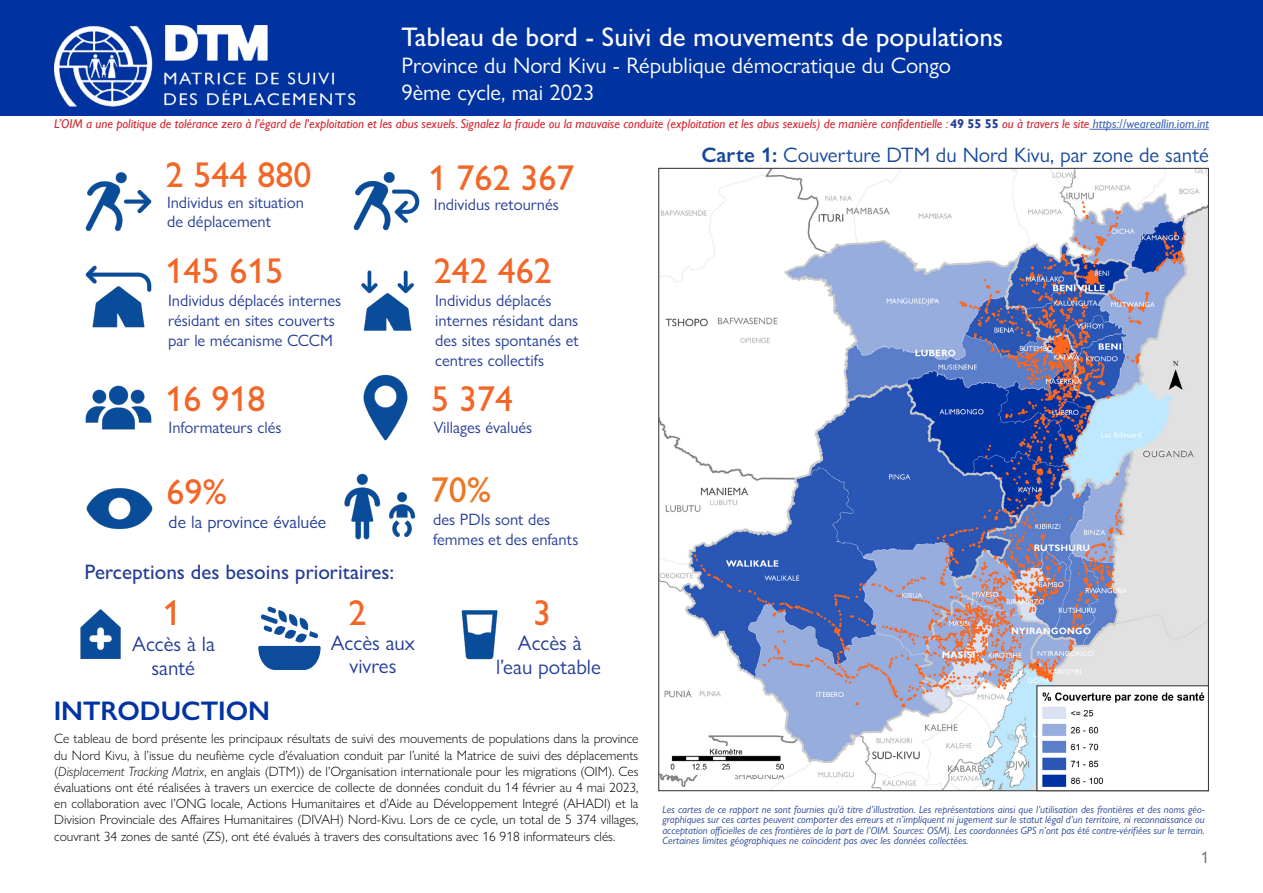
<style>
.page{position:relative;width:1263px;height:893px;background:#fff}
.page>*{position:absolute;margin:0;border:0;box-sizing:border-box;transform-origin:0 0}
.Paragraph_Style_2{font:500 36px "Gill Sans Nova";color:#f26627}
.Paragraph_Style_2-2{font:500 36px "Gill Sans Nova";color:#ec7725}
.t1{font:500 27px "Gill Sans Nova";color:#fff}
.ToC_Heading{font:600 27px "Gill Sans Nova";color:#0033a1}
.t2{font:22.5px "Gill Sans Nova";color:#fff}
.Paragraph_Style_2-3{font:21px "Gill Sans Nova";color:#233d95}
.Paragraph_Style_2-4{font:21px "Gill Sans Nova";color:#17489a}
.Paragraph_Style_2-5{font:500 21px "Gill Sans Nova";color:#233d95}
.Paragraph_Style_2-6{font:18px "Gill Sans Nova";color:#233d95}
.Paragraph_Style_2-7{font:16.5px/19.8px "Gill Sans Nova";color:#233d95}
.t3{font:16.5px "Gill Sans Nova";color:#676a6a}
.Paragraph_Style_2-8{font:300 13.5px/16.2px "Gill Sans Nova";color:#000;text-align:justify}
.Paragraph_Style_2-9{font:italic 12.75px "Gill Sans";color:#d52530}
.TOC_body_text{font:italic 10.5px/10.5px "Gill Sans Nova";color:#223e95;text-align:justify}
.s1{font-weight:700;font-style:normal;color:#233d95}
.s2{color:#4066b8}
.s3{font-style:italic}
.s4{font-weight:600}
.s5{color:#20438f}
</style>
<div class="page">
<div style="left:0;top:0;width:1263px;height:116px;background:#0033a0"></div>
<img style="left:85px;top:172px;width:67px;height:60px">
<img style="left:353px;top:172px;width:67px;height:59px">
<img style="left:85px;top:385px;width:67px;height:45px">
<img style="left:363px;top:374px;width:45px;height:67px">
<img style="left:86px;top:488px;width:67px;height:42px">
<img style="left:344px;top:473px;width:26px;height:67px">
<img style="left:370px;top:489px;width:46px;height:49px">
<img style="left:461px;top:610px;width:37px;height:50px">
<img style="left:85px;top:265px;width:67px;height:63px">
<img style="left:361px;top:270px;width:53px;height:61px">
<img style="left:80px;top:609px;width:41px;height:50px">
<hr style="left:1089px;top:129px;width:120px;height:1px;background:#4066b8">
<img style="left:54px;top:26px;width:301px;height:81px">
<svg style="left:658px;top:167px;width:551px;height:625px"></svg>
<svg style="left:1036px;top:685px;width:173px;height:107px"></svg>
<svg style="left:258px;top:606px;width:63px;height:64px"></svg>
<img style="left:668px;top:746px;width:120px;height:29px">
<p class="t1" style="left:401px;top:20px;width:603px">Tableau de bord - Suivi de mouvements de populations</p>
<p class="t2" style="left:401px;top:51px;width:551px">Province du Nord Kivu - République démocratique du Congo</p>
<p class="t2" style="left:401px;top:78px;width:194px">9ème cycle, mai 2023</p>
<p class="Paragraph_Style_2-9" style="left:54px;top:117px;width:1156px">L’OIM a une politique de tolérance zero à l’égard de l'exploitation et les abus sexuels. Signalez la fraude ou la mauvaise conduite (exploitation et les abus sexuels) de manière confidentielle : <span class="s1">49 55 55</span> ou à travers le site <span class="s2">https://weareallin.iom.int</span></p>
<p class="Paragraph_Style_2" style="left:166px;top:153px;width:148px">2 544 880</p>
<p class="Paragraph_Style_2" style="left:429px;top:155px;width:148px">1 762 367</p>
<p class="Paragraph_Style_2-7" style="left:167px;top:192px;width:139px">Individus en situation</p>
<p class="Paragraph_Style_2-7" style="left:167px;top:212px;width:105px">de déplacement</p>
<p class="Paragraph_Style_2-7" style="left:434px;top:195px;width:126px">Individus retournés</p>
<p class="Paragraph_Style_2" style="left:166px;top:249px;width:120px">145 615</p>
<p class="Paragraph_Style_2" style="left:434px;top:249px;width:120px">242 462</p>
<p class="Paragraph_Style_2-7" style="left:168px;top:291px;width:175px">Individus déplacés internes résidant en sites couverts par le mécanisme CCCM</p>
<p class="Paragraph_Style_2-7" style="left:435px;top:291px;width:145px">Individus déplacés internes résidant dans des sites spontanés et centres collectifs</p>
<p class="Paragraph_Style_2" style="left:166px;top:377px;width:102px">16 918</p>
<p class="Paragraph_Style_2" style="left:431px;top:376px;width:84px">5 374</p>
<p class="Paragraph_Style_2-7" style="left:169px;top:418px;width:114px">Informateurs clés</p>
<p class="Paragraph_Style_2-7" style="left:434px;top:417px;width:100px">Villages évalués</p>
<p class="Paragraph_Style_2" style="left:166px;top:470px;width:62px">69%</p>
<p class="Paragraph_Style_2-2" style="left:431px;top:468px;width:62px">70%</p>
<p class="Paragraph_Style_2-6" style="left:169px;top:511px;width:159px">de la province évaluée</p>
<p class="Paragraph_Style_2-7" style="left:433px;top:509px;width:119px">des PDIs sont des</p>
<p class="Paragraph_Style_2-7" style="left:433px;top:529px;width:147px">femmes et des enfants</p>
<p class="Paragraph_Style_2-5" style="left:84px;top:559px;width:311px">Perceptions des besoins prioritaires:</p>
<p class="Paragraph_Style_2" style="left:163px;top:591px;width:19px">1</p>
<p class="Paragraph_Style_2" style="left:349px;top:591px;width:19px">2</p>
<p class="Paragraph_Style_2" style="left:533px;top:591px;width:19px">3</p>
<p class="Paragraph_Style_2-3" style="left:132px;top:631px;width:84px">Accès à la</p>
<p class="Paragraph_Style_2-3" style="left:331px;top:630px;width:86px">Accès aux</p>
<p class="Paragraph_Style_2-3" style="left:518px;top:630px;width:65px">Accès à</p>
<p class="Paragraph_Style_2-3" style="left:151px;top:655px;width:45px">santé</p>
<p class="Paragraph_Style_2-3" style="left:350px;top:653px;width:48px">vivres</p>
<p class="Paragraph_Style_2-3" style="left:496px;top:654px;width:106px">l’eau potable</p>
<p class="ToC_Heading" style="left:54px;top:694px;width:218px">INTRODUCTION</p>
<p class="Paragraph_Style_2-8" style="left:54px;top:731px;width:586px">Ce tableau de bord présente les principaux résultats de suivi des mouvements de populations dans la province du Nord Kivu, à l’issue du neufième cycle d’évaluation conduit par l’unité la Matrice de suivi des déplacements (<span class="s3">Displacement Tracking Matrix</span>, en anglais (DTM)) de l’Organisation internationale pour les migrations (OIM). Ces évaluations ont été réalisées à travers un exercice de collecte de données conduit du 14 février au 4 mai 2023, en collaboration avec l’ONG locale, Actions Humanitaires et d’Aide au Développement Integré (AHADI) et la Division Provinciale des Affaires Humanitaires (DIVAH) Nord-Kivu. Lors de ce cycle, un total de 5 374 villages, couvrant 34 zones de santé (ZS), ont été évalués à travers des consultations avec 16 918 informateurs clés.</p>
<p class="Paragraph_Style_2-4" style="left:701px;top:142px;width:509px"><span class="s4">Carte 1:</span> Couverture DTM du Nord Kivu, par zone de santé</p>
<p class="TOC_body_text" style="left:662px;top:804px;width:544px">Les cartes de ce rapport ne sont fournies qu’à titre d’illustration. Les représentations ainsi que l’utilisation des frontières et des noms géo&shy;graphiques sur ces cartes peuvent comporter des erreurs et n’impliquent ni jugement sur le statut légal d’un territoire, ni reconnaissance ou <span class="s5">acceptation officielles de ces frontières de la part de l’OIM. Sources: OSM). Les coordonnées GPS n’ont pas été contre-vérifiées sur le terrain.<br>Certaines limites géogr</span>aphiques ne coïncident pas avec les données collectées.</p>
<p class="t3" style="left:1201px;top:847px;width:10px">1</p>
</div>
